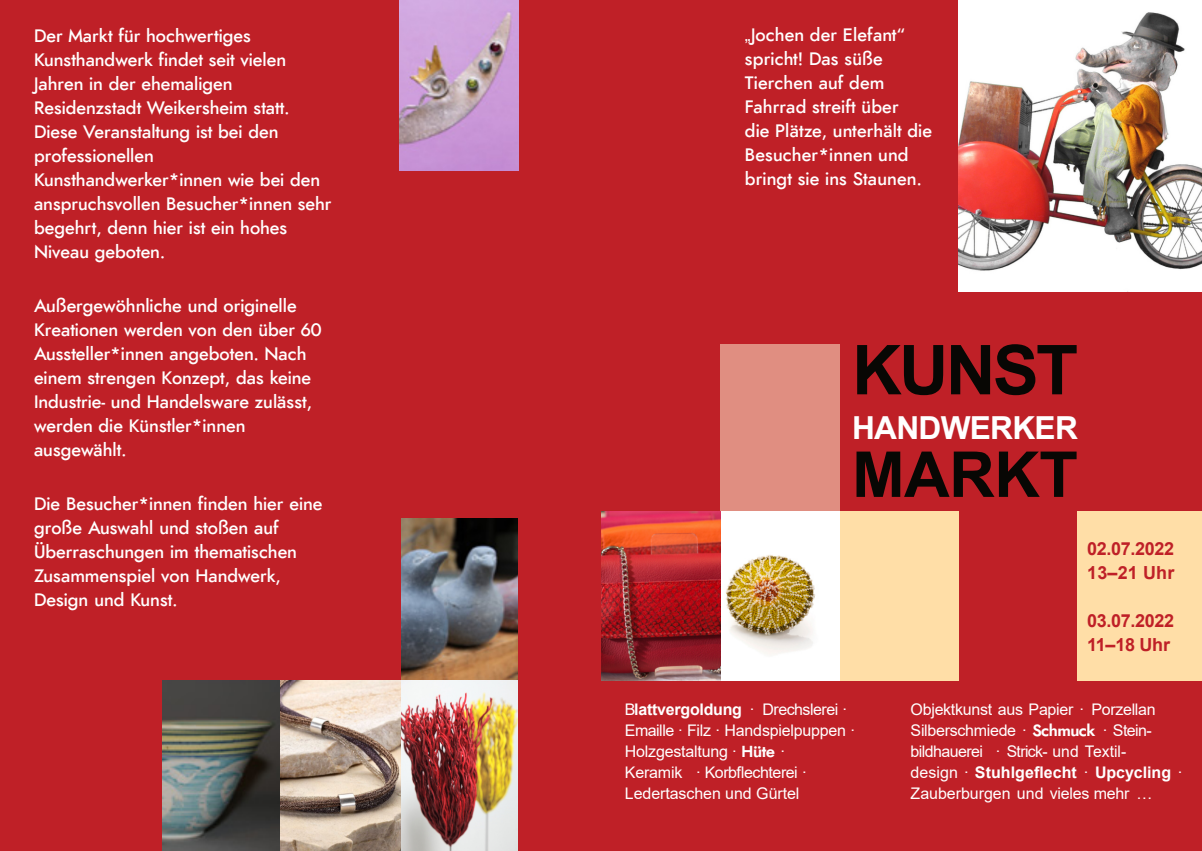
<style>
.page{position:relative;width:1202px;height:851px;background:#fff}
.page>*{position:absolute;margin:0;border:0;box-sizing:border-box;transform-origin:0 0}
.t1{font:700 68.8px "Arial";letter-spacing:-.04em;color:#080704}
.t2{font:700 63.2px "Arial";letter-spacing:-.01em;color:#080704}
.t3{font:700 31.6px "Arial";letter-spacing:-.025em;color:#fff}
.t4{font:italic 500 18px/24px "Renner";color:#fff}
.t5{font:700 18px/24px "Arial";letter-spacing:-.02em;color:#bf2027}
.t6{font:16px/21px "Arial";letter-spacing:-.02em;color:#fff}
.s1{font-family:"Arial";font-weight:400;font-style:normal}
.s2{font-weight:700}
.s3{font-family:"Renner";font-weight:700;font-style:italic}
</style>
<div class="page">
<div style="left:0;top:0;width:1202px;height:850px;background:#bf2027"></div>
<div style="left:720px;top:344px;width:119px;height:167px;background:#e08e81"></div>
<div style="left:839px;top:511px;width:119px;height:169px;background:#ffdea7"></div>
<div style="left:1077px;top:511px;width:125px;height:169px;background:#ffdea7"></div>
<img style="left:720px;top:511px;width:119px;height:169px">
<img style="left:601px;top:511px;width:119px;height:169px">
<img style="left:401px;top:518px;width:116px;height:162px">
<img style="left:958px;top:0;width:243px;height:291px">
<img style="left:162px;top:680px;width:118px;height:170px">
<img style="left:401px;top:680px;width:116px;height:170px">
<img style="left:280px;top:680px;width:121px;height:170px">
<img style="left:399px;top:0;width:119px;height:170px">
<p class="t4" style="left:34px;top:25px;width:299px">Der Markt für hochwertiges<br>Kunsthandwerk findet seit vielen<br>Jahren in der ehemaligen<br>Residenzstadt Weikersheim statt.<br>Diese Veranstaltung ist bei den professionellen<br>Kunsthandwerker*innen wie bei den anspruchsvollen Besucher*innen sehr begehrt, denn hier ist ein hohes<br>Niveau geboten.</p>
<p class="t4" style="left:34px;top:295px;width:289px">Außergewöhnliche und originelle<br>Kreationen werden von den über 60<br>Aussteller*innen angeboten. Nach einem strengen Konzept, das keine<br>Industrie- und Handelsware zulässt, werden die Künstler*innen ausgewählt.</p>
<p class="t4" style="left:34px;top:493px;width:290px">Die Besucher*innen finden hier eine große Auswahl und stoßen auf<br>Überraschungen im thematischen<br>Zusammenspiel von Handwerk,<br>Design und Kunst.</p>
<p class="t4" style="left:745px;top:23px;width:189px"><span class="s1">„</span>Jochen der Elefant“ spricht! Das süße<br>Tierchen auf dem<br>Fahrrad streift über<br>die Plätze, unterhält die<br>Besucher*innen und bringt sie ins Staunen.</p>
<h1 class="t1" style="left:852px;top:344px;width:228px">KUNST</h1>
<h3 class="t3" style="left:852px;top:415px;width:227px">HANDWERKER</h3>
<h2 class="t2" style="left:852px;top:451px;width:227px">MARKT</h2>
<p class="t5" style="left:1087px;top:538px;width:89px">02.07.2022<br>13–21 Uhr</p>
<p class="t5" style="left:1087px;top:610px;width:88px">03.07.2022<br>11–18 Uhr</p>
<p class="t6" style="left:625px;top:700px;width:232px">B<span class="s2">lattvergoldung</span> · Drechslerei ·<br>Emaille · Filz · Handspielpuppen ·<br>Holzgestaltung · <span class="s3">Hüte</span> ·<br>Keramik · Korbflechterei ·<br>Ledertaschen und Gürtel</p>
<p class="t6" style="left:911px;top:700px;width:274px">Objektkunst aus Papier · Porzellan Silberschmiede · <span class="s3">Schmuck</span> · Stein&shy;bildhauerei · Strick- und Textil-<br>design · <span class="s2">Stuhlgeflecht</span> · <span class="s2">Upcycling</span> · Zauberburgen und vieles mehr …</p>
</div>
